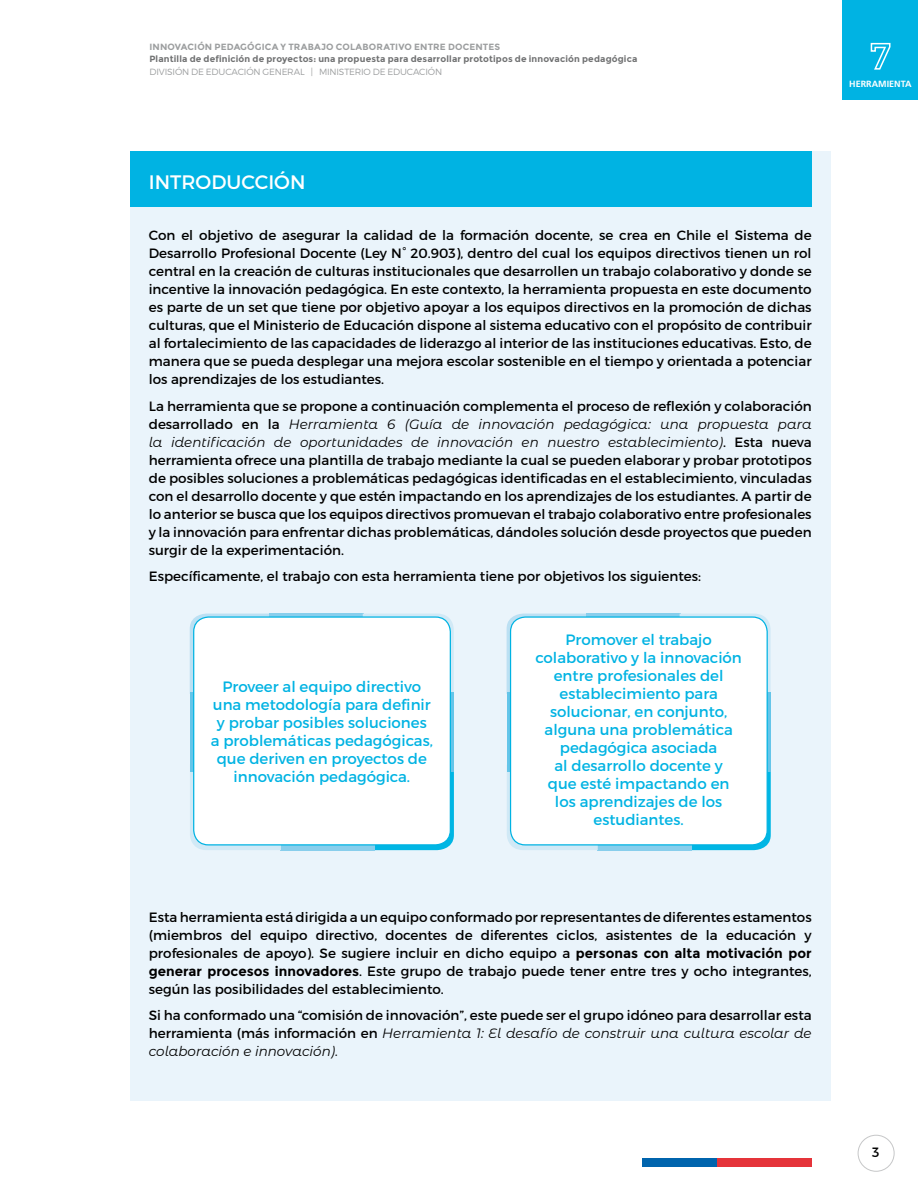
<style>
.page{position:relative;width:918px;height:1188px;background:#fff}
.page>*{position:absolute;margin:0;border:0;box-sizing:border-box;transform-origin:0 0}
.t1{font:19.5px "Montserrat";color:#fff}
.t2{font:15px/18px "Montserrat";color:#00b3e3;text-align:center}
.t3{font:13.5px/18px "Montserrat";color:#000;text-align:justify}
.t4{font:italic 13.5px/18px "Montserrat Alternates";color:#000}
.t5{font:700 9px "Montserrat";letter-spacing:.015em;color:#707172}
.t6{font:700 9px "Montserrat";letter-spacing:.015em;color:#9c9e9f}
.t7{font:300 9px "Montserrat";letter-spacing:-.015em;color:#9c9e9f}
.t8{font:700 9px "Frutiger";color:#fff}
.s1{font-family:"Montserrat";font-style:normal}
.s2{font-weight:700}
</style>
<div class="page">
<div style="left:843px;top:0;width:75px;height:100px;background:#00b3e3"></div>
<svg style="left:870px;top:42px;width:21px;height:28px"></svg>
<div style="left:130px;top:151px;width:701px;height:950px;background:#eaf4fb"></div>
<div style="left:130px;top:151px;width:682px;height:56px;background:#00b3e3"></div>
<svg style="left:190px;top:614px;width:79px;height:78px"></svg>
<div style="left:269px;top:614px;width:94px;height:80px;background:#88ceec"></div>
<svg style="left:363px;top:614px;width:91px;height:78px"></svg>
<svg style="left:375px;top:771px;width:79px;height:79px"></svg>
<div style="left:280px;top:770px;width:95px;height:80px;background:#88ceec"></div>
<svg style="left:190px;top:771px;width:91px;height:79px"></svg>
<div style="left:190px;top:692px;width:264px;height:79px;background:#65c5e9"></div>
<div style="left:194px;top:617px;width:256px;height:228px;background:#fff;border-radius:15px"></div>
<div style="left:193px;top:616px;width:258px;height:230px;border:1px solid #00b3e3;border-radius:15px"></div>
<svg style="left:507px;top:614px;width:79px;height:78px"></svg>
<div style="left:586px;top:614px;width:94px;height:80px;background:#88ceec"></div>
<svg style="left:680px;top:614px;width:91px;height:78px"></svg>
<svg style="left:691px;top:771px;width:80px;height:79px"></svg>
<div style="left:597px;top:770px;width:94px;height:80px;background:#88ceec"></div>
<svg style="left:507px;top:771px;width:91px;height:79px"></svg>
<div style="left:507px;top:692px;width:264px;height:79px;background:#65c5e9"></div>
<div style="left:511px;top:617px;width:256px;height:228px;background:#fff;border-radius:15px"></div>
<div style="left:510px;top:616px;width:258px;height:230px;border:1px solid #00b3e3;border-radius:15px"></div>
<div style="left:858px;top:1135px;width:37px;height:37px;border:1px solid #c6c7c8;border-radius:50%"></div>
<div style="left:642px;top:1158px;width:75px;height:9px;background:#0064ad"></div>
<div style="left:717px;top:1158px;width:95px;height:9px;background:#e5343a"></div>
<p class="t6" style="left:149px;top:41px;width:352px">INNOVACIÓN PEDAGÓGICA Y TRABAJO COLABORATIVO ENTRE DOCENTES</p>
<p class="t5" style="left:149px;top:53px;width:490px">Plantilla de definición de proyectos: una propuesta para desarrollar prototipos de innovación pedagógica</p>
<p class="t7" style="left:149px;top:66px;width:294px">DIVISIÓN DE EDUCACIÓN GENERAL | MINISTERIO DE EDUCACIÓN</p>
<h1 class="t1" style="left:149px;top:170px;width:158px">INTRODUCCIÓN</h1>
<p class="t3" style="left:149px;top:226px;width:664px">Con el objetivo de asegurar la calidad de la formación docente, se crea en Chile el Sistema de Desarrollo Profesional Docente (Ley N° 20.903), dentro del cual los equipos directivos tienen un rol central en la creación de culturas institucionales que desarrollen un trabajo colaborativo y donde se incentive la innovación pedagógica. En este contexto, la herramienta propuesta en este documento es parte de un set que tiene por objetivo apoyar a los equipos directivos en la promoción de dichas culturas, que el Ministerio de Educación dispone al sistema educativo con el propósito de contribuir al fortalecimiento de las capacidades de liderazgo al interior de las instituciones educativas. Esto, de manera que se pueda desplegar una mejora escolar sostenible en el tiempo y orientada a potenciar los aprendizajes de los estudiantes.</p>
<p class="t3" style="left:149px;top:397px;width:664px">La herramienta que se propone a continuación complementa el proceso de reflexión y colaboración</p>
<p class="t4" style="left:149px;top:415px;width:664px"><span class="s1">desarrollado en la</span> Herramienta 6 (Guía de innovación pedagógica: una propuesta para la identificación de oportunidades de innovación en nuestro establecimiento)<span class="s1">. Esta nueva</span></p>
<p class="t3" style="left:149px;top:451px;width:664px">herramienta ofrece una plantilla de trabajo mediante la cual se pueden elaborar y probar prototipos de posibles soluciones a problemáticas pedagógicas identificadas en el establecimiento, vinculadas con el desarrollo docente y que estén impactando en los aprendizajes de los estudiantes. A partir de lo anterior se busca que los equipos directivos promuevan el trabajo colaborativo entre profesionales y la innovación para enfrentar dichas problemáticas, dándoles solución desde proyectos que pueden surgir de la experimentación.</p>
<p class="t3" style="left:149px;top:567px;width:554px">Específicamente, el trabajo con esta herramienta tiene por objetivos los siguientes:</p>
<p class="t2" style="left:211px;top:678px;width:224px">Proveer al equipo directivo una metodología para definir y probar posibles soluciones a problemáticas pedagógicas, que deriven en proyectos de innovación pedagógica.</p>
<p class="t2" style="left:535px;top:631px;width:208px">Promover el trabajo colaborativo y la innovación entre profesionales del establecimiento para solucionar, en conjunto, alguna una problemática pedagógica asociada<br>al desarrollo docente y<br>que esté impactando en<br>los aprendizajes de los estudiantes.</p>
<p class="t3" style="left:149px;top:908px;width:664px">Esta herramienta está dirigida a un equipo conformado por representantes de diferentes estamentos (miembros del equipo directivo, docentes de diferentes ciclos, asistentes de la educación y profesionales de apoyo). Se sugiere incluir en dicho equipo a <span class="s2">personas con alta motivación por generar procesos innovadores</span>. Este grupo de trabajo puede tener entre tres y ocho integrantes, según las posibilidades del establecimiento.</p>
<p class="t3" style="left:149px;top:1006px;width:664px">Si ha conformado una “comisión de innovación”, este puede ser el grupo idóneo para desarrollar esta</p>
<p class="t4" style="left:149px;top:1024px;width:664px"><span class="s1">herramienta (más información en</span> Herramienta 1: El desafío de construir una cultura escolar de colaboración e innovación).</p>
<p class="t8" style="left:849px;top:78px;width:64px">HERRAMIENTA</p>
<p class="t3" style="left:872px;top:1143px;width:9px">3</p>
</div>
